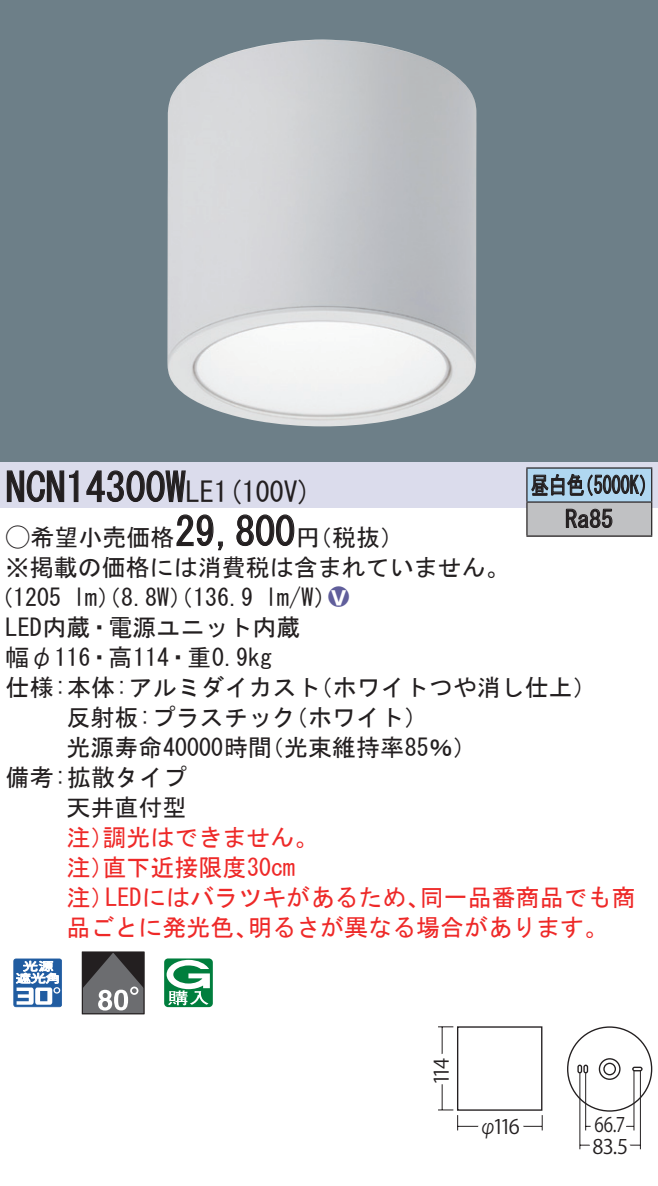
<style>
.page{position:relative;width:658px;height:1186px;background:#fff}
.page>*{position:absolute;margin:0;border:0;box-sizing:border-box;transform-origin:0 0}
.t1{font:40px "MS Gothic";color:#231f20}
.t2{font:28px "MS Gothic";color:#231f20}
.t3{font:24px/30px "MS Gothic";color:#231f20}
.t4{font:24px/30px "MS Gothic";color:#ee2928}
.t5{font:24px/34px "MS Gothic";color:#231f20;scale:.75 1}
.t6{font:24px "Ford Classification 1";color:#605e9b}
.t7{font:20px "ATC 436875472 d 44494 e 2 d 522 d 592 d 313330 90 pv RKSJ H";letter-spacing:-.11em;color:#231f20}
.t8{font:20px "ATC 436875472 d 44494 e 2 d 522 d 592 d 313330 90 pv RKSJ H";letter-spacing:-.11em;color:#231f20;scale:.85 1}
.s1{font-size:40px}
.s2{font-family:"Ford Classification 1"}
.s3{color:#fff}
</style>
<div class="page">
<div style="left:0;top:0;width:658px;height:462px;background:#6d7f88"></div>
<img style="left:167px;top:40px;width:309px;height:386px">
<div style="left:0;top:462px;width:658px;height:45px;background:#dbdcec"></div>
<svg style="left:6px;top:470px;width:73px;height:32px"></svg>
<svg style="left:86px;top:470px;width:100px;height:33px"></svg>
<svg style="left:176px;top:514px;width:47px;height:37px"></svg>
<svg style="left:236px;top:514px;width:59px;height:32px"></svg>
<svg style="left:13px;top:958px;width:49px;height:49px"></svg>
<div style="left:82px;top:951px;width:62px;height:63px;border:1px solid #231f20"></div>
<svg style="left:82px;top:952px;width:62px;height:61px"></svg>
<svg style="left:164px;top:958px;width:49px;height:49px"></svg>
<div style="left:527px;top:468px;width:124px;height:34px;background:#b0d7f1"></div>
<div style="left:527px;top:502px;width:124px;height:34px;background:#c0c1c3"></div>
<hr style="left:526px;top:467px;width:126px;height:2px;background:#231f20">
<hr style="left:526px;top:468px;width:1px;height:33px;background:#231f20">
<hr style="left:651px;top:468px;width:1px;height:33px;background:#231f20">
<hr style="left:526px;top:501px;width:126px;height:2px;background:#231f20">
<hr style="left:526px;top:502px;width:1px;height:33px;background:#231f20">
<hr style="left:651px;top:502px;width:1px;height:33px;background:#231f20">
<hr style="left:526px;top:535px;width:126px;height:2px;background:#231f20">
<svg style="left:531px;top:473px;width:114px;height:23px"></svg>
<svg style="left:565px;top:508px;width:47px;height:20px"></svg>
<svg style="left:438px;top:1026px;width:15px;height:1px"></svg>
<hr style="left:441px;top:1027px;width:2px;height:82px;background:#231f20">
<div style="left:457px;top:1026px;width:85px;height:84px;border:1px solid #231f20"></div>
<svg style="left:438px;top:1109px;width:20px;height:21px"></svg>
<svg style="left:541px;top:1115px;width:2px;height:15px"></svg>
<hr style="left:457px;top:1125px;width:85px;height:2px;background:#231f20">
<svg style="left:441px;top:1049px;width:17px;height:44px"></svg>
<svg style="left:473px;top:1108px;width:55px;height:19px"></svg>
<svg style="left:567px;top:1026px;width:85px;height:124px"></svg>
<h1 class="t1" style="left:6px;top:467px;width:162px">NCN14300</h1>
<p class="t2" style="left:166px;top:478px;width:147px"><span class="s1">W</span>LE (1 100 (V</p>
<h1 class="t1" style="left:175px;top:511px;width:121px">29,800</h1>
<p class="t3" style="left:6px;top:522px;width:505px"><span class="s2">A</span>希望小売価格<br>※掲載の価格には消費税は含まれていません。</p>
<p class="t6" style="left:328px;top:585px;width:22px">2<span class="s3">8</span></p>
<p class="t3" style="left:296px;top:522px;width:109px">（円税抜(</p>
<p class="t3" style="left:265px;top:582px;width:73px">l m (W/</p>
<p class="t3" style="left:6px;top:582px;width:296px;text-indent:-16px">（1205<br>LED内蔵・電源ユニット内蔵幅φ116・高114・重0.9kg</p>
<p class="t3" style="left:73px;top:582px;width:182px">lm）（8.8 ）（W 136.9</p>
<p class="t5" style="left:565px;top:468px;width:65px;text-indent:-34px">昼白色<br>Ra85</p>
<p class="t5" style="left:575px;top:468px;width:109px">（5000 (K</p>
<p class="t3" style="left:284px;top:672px;width:145px;text-indent:-278px">仕様:本体:アルミダイカスト<br>（ホワイト(</p>
<p class="t3" style="left:309px;top:672px;width:290px">（ホワイトつや消し仕上(</p>
<p class="t3" style="left:260px;top:702px;width:218px;text-indent:-193px">反射板:プラスチック<br>（光束維持率85％(</p>
<p class="t3" style="left:66px;top:732px;width:207px">光源寿命40000時間</p>
<p class="t3" style="left:6px;top:762px;width:183px">備考:拡散タイプ</p>
<p class="t3" style="left:66px;top:792px;width:121px">天井直付型</p>
<p class="t4" style="left:102px;top:822px;width:217px">調光はできません。</p>
<p class="t4" style="left:102px;top:822px;width:194px;text-indent:-36px">注）<br>直下近接限度30cm</p>
<p class="t4" style="left:66px;top:852px;width:49px">注）</p>
<p class="t4" style="left:66px;top:882px;width:49px">注）</p>
<p class="t4" style="left:105px;top:882px;width:326px">LEDにはバラツキがあるため、</p>
<p class="t4" style="left:420px;top:882px;width:217px">同一品番商品でも商</p>
<p class="t4" style="left:66px;top:912px;width:193px">品ごとに発光色、</p>
<p class="t4" style="left:248px;top:912px;width:362px">明るさが異なる場合があります。</p>
<p class="t7" style="left:430px;top:1085px;width:29px;rotate:-90deg">114</p>
<p class="t7" style="left:492px;top:1115px;width:29px">116</p>
<p class="t8" style="left:479px;top:1115px;width:21px">φ</p>
<p class="t8" style="left:594px;top:1113px;width:38px">66.7</p>
<p class="t7" style="left:592px;top:1135px;width:37px">83.5</p>
</div>
